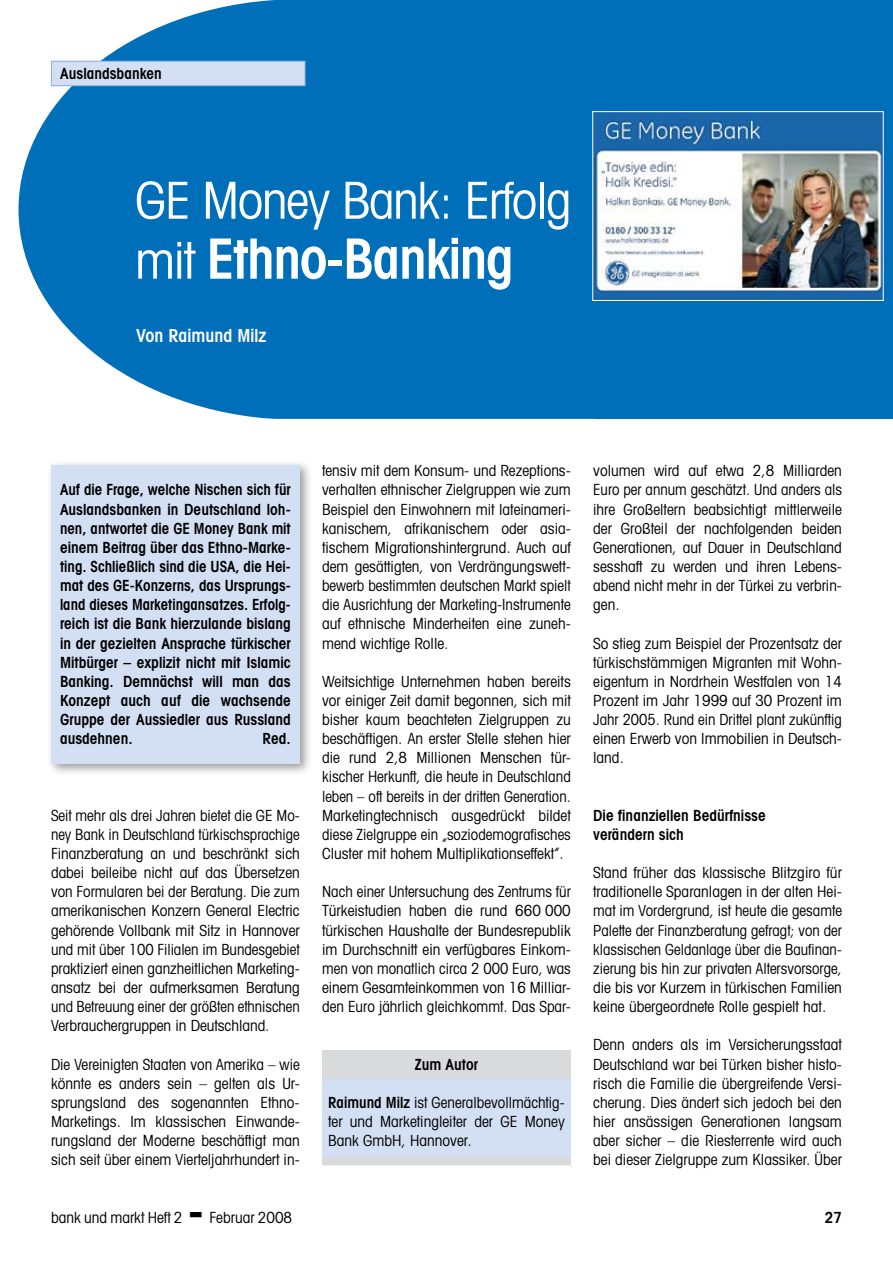
<style>
.page{position:relative;width:893px;height:1263px;background:#fff}
.page>*{position:absolute;margin:0;border:0;box-sizing:border-box;transform-origin:0 0}
.t1{font:600 condensed 55.5px "Avant Garde";letter-spacing:-.025em;color:#fff}
.t2{font:condensed 51px "Avant Garde";letter-spacing:-.025em;color:#fff}
.t3{font:600 condensed 18px "Avant Garde";color:#fff}
.t4{font:condensed 15.3px/19.2px "Avant Garde";color:#000;text-align:justify}
.t5{font:600 condensed 15.3px/19.2px "Avant Garde";color:#000;text-align:justify}
.s1{font-weight:400;font-size:51px}
.s2{font-weight:600}
</style>
<div class="page">
<svg style="left:19px;top:0;width:575px;height:419px;fill:#006fba"></svg>
<div style="left:51px;top:61px;width:254px;height:25px;background:#d3dff2"></div>
<div style="left:51px;top:61px;width:254px;height:25px;border:1px solid #88aedc"></div>
<div style="left:46px;top:459px;width:281px;height:324px;background:#000;opacity:.4"></div>
<div style="left:51px;top:465px;width:249px;height:298px;background:#d3dff2"></div>
<div style="left:322px;top:1073px;width:249px;height:88px;background:#d3dff2"></div>
<div style="left:322px;top:1050px;width:249px;height:28px;background:#d8dadc"></div>
<div style="left:322px;top:1156px;width:249px;height:9px;background:#d8dadc"></div>
<div style="left:594px;top:0;width:299px;height:419px;background:#006fba"></div>
<img style="left:594px;top:113px;width:288px;height:186px">
<div style="left:592px;top:111px;width:292px;height:190px;border:1px solid #fff"></div>
<p class="t5" style="left:60px;top:64px;width:103px">Auslandsbanken</p>
<h2 class="t2" style="left:135px;top:169px;width:438px">GE Money Bank: Erfolg</h2>
<h1 class="t1" style="left:135px;top:225px;width:380px"><span class="s1">mit</span> Ethno-Banking</h1>
<p class="t3" style="left:136px;top:325px;width:132px">Von Raimund Milz</p>
<p class="t5" style="left:60px;top:480px;width:232px">Auf die Frage, welche Nischen sich für Auslandsbanken in Deutschland loh&shy;nen, antwortet die GE Money Bank mit einem Beitrag über das Ethno-Marke&shy;ting. Schließlich sind die USA, die Hei&shy;mat des GE-Konzerns, das Ursprungs&shy;land dieses Marketingansatzes. Erfolg&shy;reich ist die Bank hierzulande bislang in der gezielten Ansprache türkischer Mitbürger – explizit nicht mit Islamic Banking. Demnächst will man das Konzept auch auf die wachsende Gruppe der Aussiedler aus Russland ausdehnen.</p>
<p class="t5" style="left:263px;top:729px;width:30px">Red.</p>
<p class="t4" style="left:51px;top:805px;width:250px">Seit mehr als drei Jahren bietet die GE Mo&shy;ney Bank in Deutschland türkischsprachige Finanzberatung an und beschränkt sich dabei beileibe nicht auf das Übersetzen von Formularen bei der Beratung. Die zum amerikanischen Konzern General Electric gehörende Vollbank mit Sitz in Hannover und mit über 100 Filialen im Bundesgebiet praktiziert einen ganzheitlichen Marketing&shy;ansatz bei der aufmerksamen Beratung und Betreuung einer der größten ethnischen Verbrauchergruppen in Deutschland.</p>
<p class="t4" style="left:51px;top:1054px;width:250px">Die Vereinigten Staaten von Amerika – wie könnte es anders sein – gelten als Ur&shy;sprungsland des sogenannten Ethno-Marketings. Im klassischen Einwande&shy;rungsland der Moderne beschäftigt man sich seit über einem Vierteljahrhundert in-</p>
<p class="t4" style="left:322px;top:461px;width:250px">tensiv mit dem Konsum- und Rezeptions&shy;verhalten ethnischer Zielgruppen wie zum Beispiel den Einwohnern mit lateinameri&shy;kanischem, afrikanischem oder asia&shy;tischem Migrationshintergrund. Auch auf dem gesättigten, von Verdrängungswett&shy;bewerb bestimmten deutschen Markt spielt die Ausrichtung der Marketing-Instrumente auf ethnische Minderheiten eine zuneh&shy;mend wichtige Rolle.</p>
<p class="t4" style="left:322px;top:671px;width:250px">Weitsichtige Unternehmen haben bereits vor einiger Zeit damit begonnen, sich mit bisher kaum beachteten Zielgruppen zu beschäftigen. An erster Stelle stehen hier die rund 2,8 Millionen Menschen tür&shy;kischer Herkunft, die heute in Deutschland leben – oft bereits in der dritten Generation.<br>Marketingtechnisch ausgedrückt bildet diese Zielgruppe ein „soziodemografisches Cluster mit hohem Multiplikationseffekt”.</p>
<p class="t4" style="left:322px;top:882px;width:250px">Nach einer Untersuchung des Zentrums für Türkeistudien haben die rund 660 000 türkischen Haushalte der Bundesrepublik im Durchschnitt ein verfügbares Einkom&shy;men von monatlich circa 2 000 Euro, was einem Gesamteinkommen von 16 Milliar&shy;den Euro jährlich gleichkommt. Das Spar-</p>
<p class="t5" style="left:415px;top:1054px;width:65px">Zum Autor</p>
<p class="t4" style="left:328px;top:1092px;width:238px"><span class="s2">Raimund Milz</span> ist Generalbevollmächtig&shy;ter und Marketingleiter der GE Money Bank GmbH, Hannover.</p>
<p class="t4" style="left:593px;top:461px;width:250px">volumen wird auf etwa 2,8 Milliarden Euro per annum geschätzt. Und anders als ihre Großeltern beabsichtigt mittlerweile der Großteil der nachfolgenden beiden Generationen, auf Dauer in Deutschland sesshaft zu werden und ihren Lebens&shy;abend nicht mehr in der Türkei zu verbrin&shy;gen.</p>
<p class="t4" style="left:593px;top:633px;width:250px">So stieg zum Beispiel der Prozentsatz der türkischstämmigen Migranten mit Wohn&shy;eigentum in Nordrhein Westfalen von 14<br>Prozent im Jahr 1999 auf 30 Prozent im Jahr 2005. Rund ein Drittel plant zukünftig einen Erwerb von Immobilien in Deutsch&shy;land.</p>
<p class="t5" style="left:593px;top:805px;width:174px">Die finanziellen Bedürfnisse verändern sich</p>
<p class="t4" style="left:593px;top:863px;width:250px">Stand früher das klassische Blitzgiro für traditionelle Sparanlagen in der alten Hei&shy;mat im Vordergrund, ist heute die gesamte Palette der Finanzberatung gefragt; von der klassischen Geldanlage über die Baufinan&shy;zierung bis hin zur privaten Altersvorsorge, die bis vor Kurzem in türkischen Familien keine übergeordnete Rolle gespielt hat.</p>
<p class="t4" style="left:593px;top:1035px;width:250px">Denn anders als im Versicherungsstaat Deutschland war bei Türken bisher histo&shy;risch die Familie die übergreifende Versi&shy;cherung. Dies ändert sich jedoch bei den hier ansässigen Generationen langsam aber sicher – die Riesterrente wird auch bei dieser Zielgruppe zum Klassiker. Über</p>
<p class="t4" style="left:51px;top:1207px;width:133px">bank und markt Heft 2</p>
<p class="t4" style="left:209px;top:1207px;width:84px">Februar 2008</p>
<p class="t5" style="left:825px;top:1207px;width:19px">27</p>
</div>
